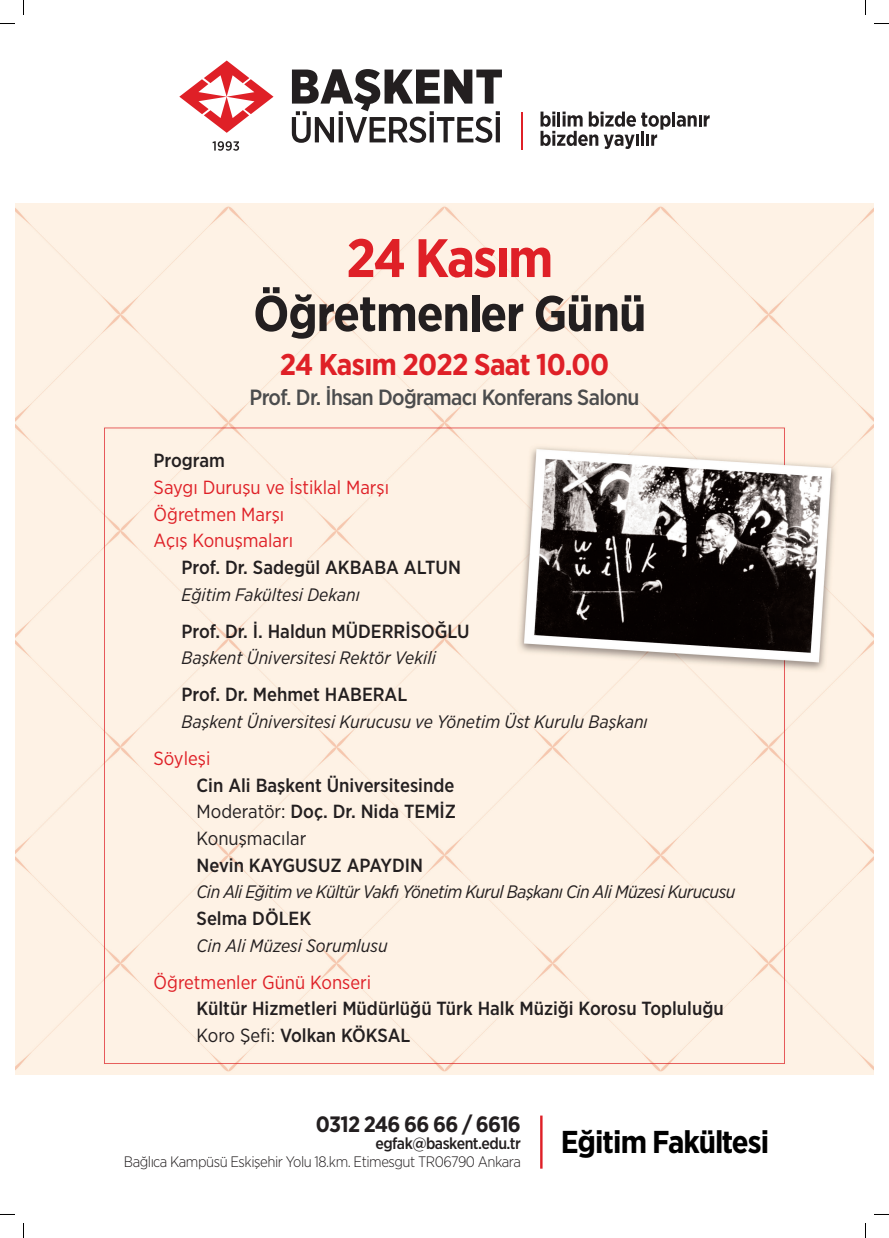
<style>
.page{position:relative;width:889px;height:1238px;background:#fff}
.page>*{position:absolute;margin:0;border:0;box-sizing:border-box;transform-origin:0 0}
.t1{font:700 54px "Gotham Narrow";letter-spacing:-.03em;color:#df2027}
.t2{font:700 50px "Gotham Narrow";letter-spacing:-.02em;color:#231f20}
.t3{font:700 31.6px "Gotham Narrow";letter-spacing:-.03em;color:#000}
.t4{font:700 30px "Gotham Narrow";letter-spacing:-.02em;color:#df2027}
.t5{font:700 22.2px "Gotham Narrow";letter-spacing:-.03em;color:#231f20}
.t6{font:500 22px "Gotham Narrow";letter-spacing:-.03em;color:#4b4c4d}
.t7{font:500 19px "Gotham Narrow";color:#231f20}
.t8{font:19px "Gotham Narrow";color:#df2027}
.t9{font:19px "Gotham Narrow";color:#231f20}
.t10{font:italic 18px "Gotham Narrow";color:#231f20}
.t11{font:italic 18px "Gotham Narrow";letter-spacing:-.03em;color:#231f20}
.t12{font:500 16.1px "Gotham Narrow";letter-spacing:-.03em;color:#231f20}
.t13{font:300 15.1px "Gotham Narrow";letter-spacing:-.03em;color:#231f20}
.s1{font-weight:400}
</style>
<div class="page">
<img style="left:15px;top:204px;width:859px;height:870px">
<hr style="left:540px;top:1115px;width:3px;height:53px;background:#df2027">
<svg style="left:179px;top:61px;width:94px;height:72px"></svg>
<svg style="left:213px;top:141px;width:26px;height:10px"></svg>
<svg style="left:292px;top:69px;width:210px;height:74px"></svg>
<hr style="left:672px;top:112px;width:3px;height:14px;background:#231f20">
<svg style="left:677px;top:115px;width:33px;height:12px"></svg>
<svg style="left:540px;top:112px;width:131px;height:37px"></svg>
<hr style="left:521px;top:112px;width:2px;height:37px;background:#df2027">
<svg style="left:0;top:23px;width:15px;height:1px"></svg>
<svg style="left:874px;top:23px;width:15px;height:1px"></svg>
<svg style="left:0;top:1214px;width:15px;height:1px"></svg>
<svg style="left:874px;top:1214px;width:15px;height:1px"></svg>
<svg style="left:23px;top:0;width:1px;height:15px"></svg>
<svg style="left:23px;top:1223px;width:1px;height:15px"></svg>
<svg style="left:865px;top:0;width:1px;height:15px"></svg>
<svg style="left:865px;top:1223px;width:1px;height:15px"></svg>
<p class="t1" style="left:346px;top:223px;width:209px">24 Kasım</p>
<p class="t2" style="left:253px;top:281px;width:395px">Öğretmenler Günü</p>
<p class="t4" style="left:280px;top:345px;width:331px">24 Kasım 2022 Saat 10.00</p>
<p class="t6" style="left:250px;top:383px;width:391px">Prof. Dr. İhsan Doğramacı Konferans Salonu</p>
<p class="t7" style="left:154px;top:449px;width:73px">Program</p>
<p class="t8" style="left:154px;top:475px;width:237px">Saygı Duruşu ve İstiklal Marşı</p>
<p class="t8" style="left:154px;top:502px;width:132px">Öğretmen Marşı</p>
<p class="t8" style="left:154px;top:529px;width:141px">Açış Konuşmaları</p>
<p class="t7" style="left:182px;top:555px;width:281px">Prof. Dr. Sadegül AKBABA ALTUN</p>
<p class="t10" style="left:182px;top:583px;width:180px">Eğitim Fakültesi Dekanı</p>
<p class="t7" style="left:182px;top:619px;width:289px">Prof. Dr. İ. Haldun MÜDERRİSOĞLU</p>
<p class="t10" style="left:182px;top:647px;width:256px">Başkent Üniversitesi Rektör Vekili</p>
<p class="t7" style="left:182px;top:682px;width:227px">Prof. Dr. Mehmet HABERAL</p>
<p class="t10" style="left:182px;top:710px;width:468px">Başkent Üniversitesi Kurucusu ve Yönetim Üst Kurulu Başkanı</p>
<p class="t8" style="left:154px;top:746px;width:58px">Söyleşi</p>
<p class="t7" style="left:197px;top:773px;width:259px">Cin Ali Başkent Üniversitesinde</p>
<p class="t7" style="left:197px;top:799px;width:261px"><span class="s1">Moderatör:</span> Doç. Dr. Nida TEMİZ</p>
<p class="t9" style="left:197px;top:826px;width:111px">Konuşmacılar</p>
<p class="t7" style="left:197px;top:853px;width:228px">Nevin KAYGUSUZ APAYDIN</p>
<p class="t11" style="left:197px;top:881px;width:540px">Cin Ali Eğitim ve Kültür Vakfı Yönetim Kurul Başkanı Cin Ali Müzesi Kurucusu</p>
<p class="t7" style="left:197px;top:906px;width:116px">Selma DÖLEK</p>
<p class="t10" style="left:197px;top:934px;width:193px">Cin Ali Müzesi Sorumlusu</p>
<p class="t8" style="left:154px;top:970px;width:219px">Öğretmenler Günü Konseri</p>
<p class="t7" style="left:197px;top:996px;width:529px">Kültür Hizmetleri Müdürlüğü Türk Halk Müziği Korosu Topluluğu</p>
<p class="t7" style="left:197px;top:1023px;width:215px"><span class="s1">Koro Şefi:</span> Volkan KÖKSAL</p>
<p class="t5" style="left:316px;top:1109px;width:207px">0312 246 66 66 / 6616</p>
<p class="t12" style="left:375px;top:1133px;width:147px">egfak@baskent.edu.tr</p>
<p class="t13" style="left:124px;top:1152px;width:399px">Bağlıca Kampüsü Eskişehir Yolu 18.km. Etimesgut TR06790 Ankara</p>
<p class="t3" style="left:561px;top:1121px;width:210px">Eğitim Fakültesi</p>
</div>
